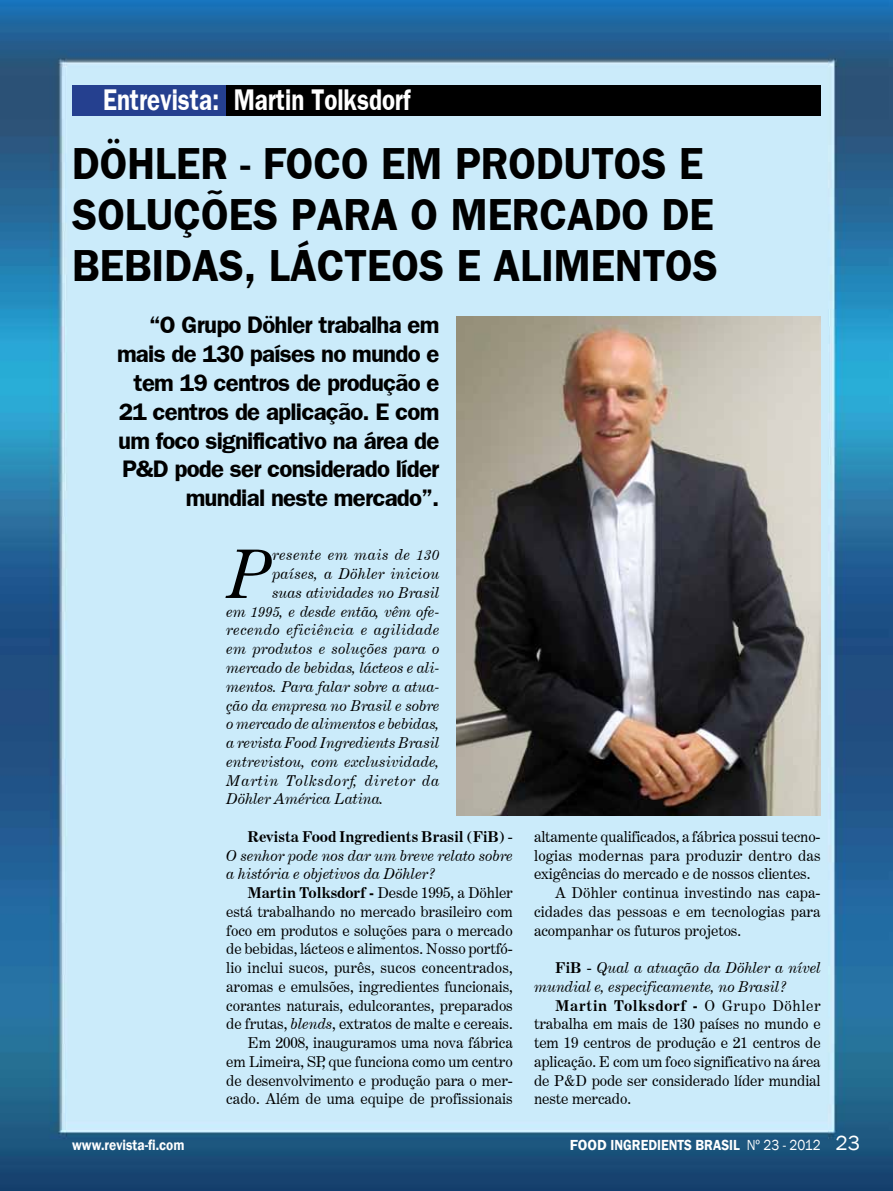
<style>
.page{position:relative;width:893px;height:1191px;background:#fff}
.page>*{position:absolute;margin:0;border:0;box-sizing:border-box;transform-origin:0 0}
.t1{font:italic 66.9px "Century Expanded BT";color:#000}
.t2{font:700 45px/51px "Frankfurt Gothic";color:#000;scale:.93 1}
.t3{font:700 30px "Frankfurt Gothic";color:#fff;scale:.8 1}
.t4{font:700 24px/28.8px "Frankfurt Gothic";letter-spacing:-.03em;color:#000;text-align:right}
.t5{font:15px/18.8px "Century Expanded BT";letter-spacing:-.005em;color:#000;text-align:right}
.t6{font:italic 15px/18.8px "Century Expanded BT";letter-spacing:-.005em;color:#000;text-align:justify}
.t7{font:italic 15px "Century Expanded BT";letter-spacing:.03em;color:#000}
.t8{font:600 15px "Franklin Gothic";color:#fff}
.t9{font:italic 15px "Century Expanded BT";letter-spacing:.055em;color:#000}
.t10{font:italic 15px "Century Expanded BT";letter-spacing:.02em;color:#000}
.t11{font:italic 15px "Century Expanded BT";letter-spacing:.015em;color:#000}
.t12{font:600 15px "Franklin Gothic";color:#fff;scale:.9 1}
.s1{font-weight:700;font-style:normal}
.s2{font-style:normal}
.s3{font-weight:700}
.s4{font-style:italic}
.s5{font-weight:400}
.s6{font-weight:400;font-size:21px}
</style>
<div class="page">
<img style="left:0;top:0;width:893px;height:1191px">
<img style="left:456px;top:317px;width:365px;height:498px">
<div style="left:72px;top:85px;width:749px;height:31px;background:#000"></div>
<div style="left:72px;top:85px;width:154px;height:31px;background:#25408f"></div>
<h3 class="t3" style="left:103px;top:82px;width:386px">Entrevista: Martin Tolksdorf</h3>
<h2 class="t2" style="left:72px;top:137px;width:696px">DÖHLER - FOCO EM PRODUTOS E<br>SOLUÇÕES PARA O MERCADO DE<br>BEBIDAS, LÁCTEOS E ALIMENTOS</h2>
<h3 class="t4" style="left:117px;top:310px;width:324px">“O Grupo Döhler trabalha em mais de 130 países no mundo e tem 19 centros de produção e<br>21 centros de aplicação. E com um foco significativo na área de<br>P&amp;D pode ser considerado líder mundial neste mercado”.</h3>
<h1 class="t1" style="left:226px;top:533px;width:48px">P</h1>
<p class="t7" style="left:272px;top:546px;width:169px">resente em mais de 130</p>
<p class="t11" style="left:272px;top:564px;width:169px">países, a Döhler iniciou</p>
<p class="t6" style="left:272px;top:583px;width:169px">suas atividades no Brasil</p>
<p class="t6" style="left:226px;top:602px;width:215px">em 1995, e desde então, vêm ofe-</p>
<p class="t7" style="left:226px;top:621px;width:215px">recendo eficiência e agilidade</p>
<p class="t10" style="left:226px;top:639px;width:215px">em produtos e soluções para o</p>
<p class="t6" style="left:226px;top:658px;width:215px">mercado de bebidas, lácteos e ali-</p>
<p class="t6" style="left:226px;top:677px;width:215px">mentos. Para falar sobre a atua-</p>
<p class="t6" style="left:226px;top:695px;width:215px">ção da empresa no Brasil e sobre</p>
<p class="t6" style="left:226px;top:714px;width:215px">o mercado de alimentos e bebidas,</p>
<p class="t6" style="left:226px;top:733px;width:215px">a revista Food Ingredients Brasil</p>
<p class="t6" style="left:226px;top:752px;width:215px">entrevistou, com exclusividade,</p>
<p class="t9" style="left:226px;top:771px;width:215px">Martin Tolksdorf, diretor da</p>
<p class="t6" style="left:226px;top:789px;width:159px">Döhler América Latina.</p>
<p class="t6" style="left:226px;top:827px;width:288px;text-indent:21px"><span class="s1">Revista Food Ingredients Brasil (FiB)</span> <span class="s2">- </span>O senhor pode nos dar um breve relato sobre a história e objetivos da Döhler?</p>
<p class="t5" style="left:226px;top:883px;width:288px"><span class="s3">Martin Tolksdorf -</span> Desde 1995, a Döhler está trabalhando no mercado brasileiro com foco em produtos e soluções para o mercado de bebidas, lácteos e alimentos. Nosso portfó&shy;lio inclui sucos, purês, sucos concentrados, aromas e emulsões, ingredientes funcionais, corantes naturais, edulcorantes, preparados de frutas, <span class="s4">blends</span>, extratos de malte e cereais.<br>Em 2008, inauguramos uma nova fábrica em Limeira, SP, que funciona como um centro de desenvolvimento e produção para o mer&shy;cado. Além de uma equipe de profissionais</p>
<p class="t5" style="left:534px;top:827px;width:288px">altamente qualificados, a fábrica possui tecno-</p>
<p class="t5" style="left:534px;top:845px;width:288px">logias modernas para produzir dentro das</p>
<p class="t5" style="left:534px;top:864px;width:278px">exigências do mercado e de nossos clientes.</p>
<p class="t5" style="left:555px;top:883px;width:267px">A Döhler continua investindo nas capa-</p>
<p class="t5" style="left:534px;top:902px;width:288px">cidades das pessoas e em tecnologias para</p>
<p class="t5" style="left:534px;top:920px;width:209px">acompanhar os futuros projetos.</p>
<p class="t6" style="left:534px;top:958px;width:288px;text-indent:21px"><span class="s1">FiB</span> <span class="s2">-</span> Qual a atuação da Döhler a nível mundial e, especificamente, no Brasil?</p>
<p class="t5" style="left:534px;top:995px;width:288px;text-align:justify;text-indent:21px"><span class="s3">Martin Tolksdorf -</span> O Grupo Döhler trabalha em mais de 130 países no mundo e tem 19 centros de produção e 21 centros de aplicação. E com um foco significativo na área de P&amp;D pode ser considerado líder mundial neste mercado.</p>
<p class="t12" style="left:72px;top:1135px;width:126px">www.revista-fi.com</p>
<p class="t8" style="left:570px;top:1135px;width:292px">FOOD INGREDIENTS BRASIL <span class="s5">Nº 23 - 2012</span> <span class="s6">23</span></p>
</div>
